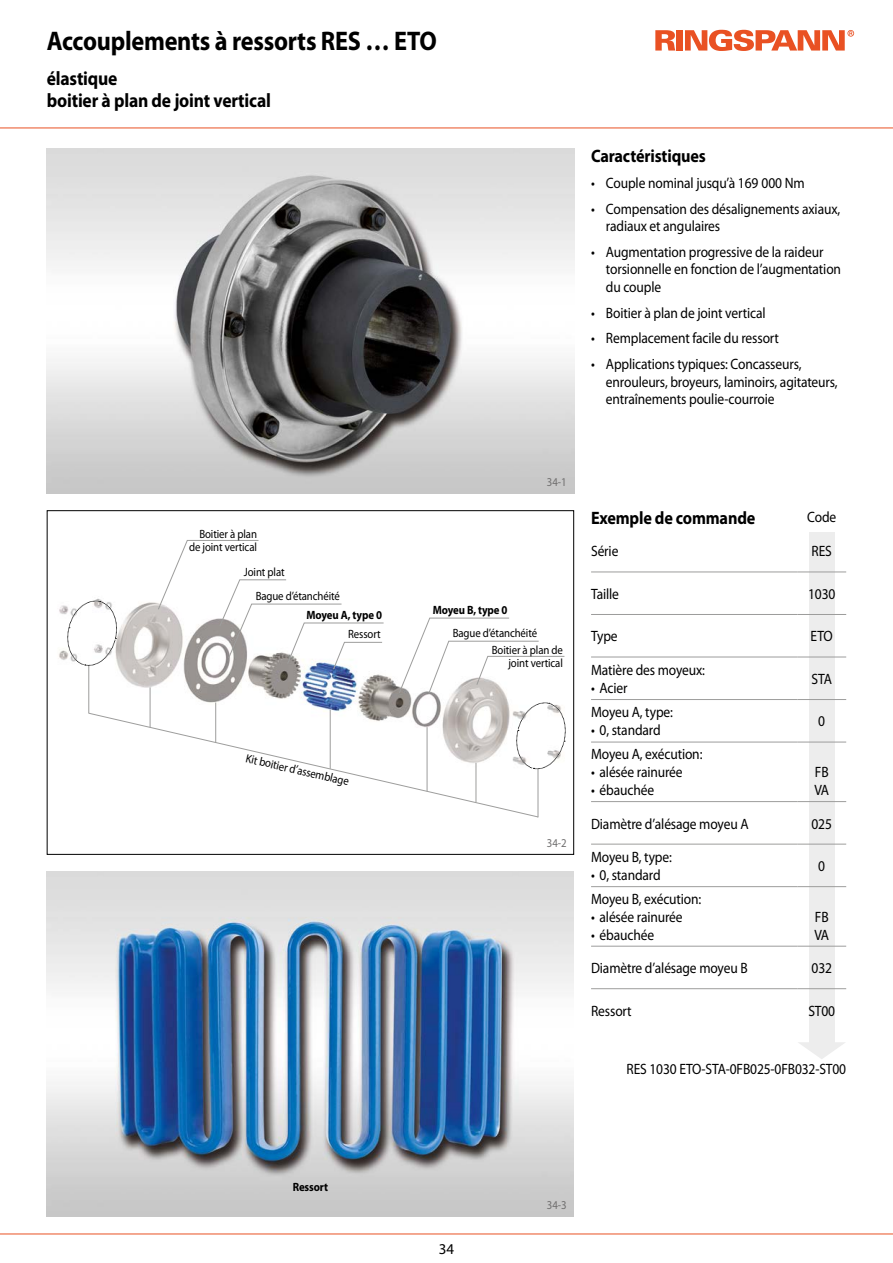
<style>
.page{position:relative;width:893px;height:1263px;background:#fff}
.page>*{position:absolute;margin:0;border:0;box-sizing:border-box;transform-origin:0 0}
.t1{font:700 27px "Myriad Pro";letter-spacing:-.01em;color:#000;scale:.9 1}
.t2{font:700 19.5px/22.2px "Myriad Pro";letter-spacing:-.01em;color:#000;scale:.9 1}
.t3{font:700 18px "Myriad Pro";letter-spacing:-.01em;color:#000;scale:.9 1}
.t4{font:15px/17.2px "Myriad Pro";letter-spacing:-.01em;color:#000;scale:.9 1}
.t5{font:15px "Myriad Pro";letter-spacing:-.01em;color:#000}
.t6{font:12px/13.5px "Myriad Pro";letter-spacing:-.01em;color:#000;text-align:right;scale:.9 1}
.t7{font:700 12px "Myriad Pro";letter-spacing:-.01em;color:#000;scale:.9 1}
.t8{font:12px "Myriad Pro";color:#706f6f;scale:.9 1}
</style>
<div class="page">
<img style="left:59px;top:602px;width:451px;height:110px">
<img style="left:47px;top:149px;width:527px;height:344px">
<svg style="left:655px;top:30px;width:20px;height:21px"></svg>
<div style="left:676px;top:30px;width:7px;height:21px;background:#e95123"></div>
<svg style="left:685px;top:30px;width:169px;height:21px"></svg>
<hr style="left:0;top:128px;width:893px;height:1px;background:#e95123">
<hr style="left:0;top:1233px;width:893px;height:1px;background:#e95123">
<img style="left:47px;top:872px;width:527px;height:344px">
<hr style="left:88px;top:665px;width:1px;height:48px;background:#9d9d9c">
<hr style="left:215px;top:702px;width:1px;height:41px;background:#9d9d9c">
<hr style="left:150px;top:687px;width:1px;height:40px;background:#9d9d9c">
<hr style="left:330px;top:710px;width:1px;height:59px;background:#9d9d9c">
<svg style="left:88px;top:712px;width:451px;height:106px"></svg>
<svg style="left:513px;top:702px;width:53px;height:69px"></svg>
<svg style="left:64px;top:598px;width:56px;height:70px"></svg>
<div style="left:809px;top:532px;width:25px;height:515px;background:#ededed"></div>
<svg style="left:798px;top:1042px;width:47px;height:17px"></svg>
<hr style="left:591px;top:572px;width:206px;height:1px;background:#9d9d9c">
<hr style="left:797px;top:572px;width:49px;height:1px;background:#9d9d9c">
<hr style="left:591px;top:614px;width:206px;height:1px;background:#9d9d9c">
<hr style="left:797px;top:614px;width:49px;height:1px;background:#9d9d9c">
<hr style="left:591px;top:657px;width:206px;height:1px;background:#9d9d9c">
<hr style="left:797px;top:657px;width:49px;height:1px;background:#9d9d9c">
<hr style="left:591px;top:699px;width:206px;height:1px;background:#9d9d9c">
<hr style="left:797px;top:699px;width:49px;height:1px;background:#9d9d9c">
<hr style="left:591px;top:742px;width:206px;height:1px;background:#9d9d9c">
<hr style="left:797px;top:742px;width:49px;height:1px;background:#9d9d9c">
<hr style="left:591px;top:801px;width:206px;height:1px;background:#9d9d9c">
<hr style="left:797px;top:801px;width:49px;height:1px;background:#9d9d9c">
<hr style="left:591px;top:844px;width:206px;height:1px;background:#9d9d9c">
<hr style="left:797px;top:844px;width:49px;height:1px;background:#9d9d9c">
<hr style="left:591px;top:886px;width:206px;height:1px;background:#9d9d9c">
<hr style="left:797px;top:886px;width:49px;height:1px;background:#9d9d9c">
<hr style="left:591px;top:946px;width:206px;height:1px;background:#9d9d9c">
<hr style="left:797px;top:946px;width:49px;height:1px;background:#9d9d9c">
<hr style="left:591px;top:988px;width:206px;height:1px;background:#9d9d9c">
<hr style="left:797px;top:988px;width:49px;height:1px;background:#9d9d9c">
<svg style="left:398px;top:617px;width:167px;height:77px"></svg>
<svg style="left:157px;top:540px;width:227px;height:130px"></svg>
<h1 class="t1" style="left:47px;top:23px;width:435px">Accouplements à ressorts RES … ETO</h1>
<h2 class="t2" style="left:47px;top:67px;width:251px">élastique<br>boitier à plan de joint vertical</h2>
<p class="t3" style="left:591px;top:145px;width:129px">Caractéristiques</p>
<p class="t4" style="left:591px;top:174px;width:239px">• Couple nominal jusqu’à 169 000 Nm</p>
<p class="t4" style="left:606px;top:200px;width:262px;text-indent:-15px">• Compensation des désalignements axiaux, radiaux et angulaires</p>
<p class="t4" style="left:606px;top:243px;width:263px;text-indent:-15px">• Augmentation progressive de la raideur torsionnelle en fonction de l’augmentation du couple</p>
<p class="t4" style="left:591px;top:304px;width:195px">• Boitier à plan de joint vertical</p>
<p class="t4" style="left:591px;top:330px;width:210px">• Remplacement facile du ressort</p>
<p class="t4" style="left:606px;top:355px;width:259px;text-indent:-15px">• Applications typiques: Concasseurs, enrouleurs, broyeurs, laminoirs, agitateurs, entraînements poulie-courroie</p>
<p class="t8" style="left:547px;top:474px;width:23px">34-1</p>
<p class="t6" style="left:189px;top:527px;width:77px">Boitier à plan de joint vertical</p>
<p class="t6" style="left:244px;top:565px;width:47px">Joint plat</p>
<p class="t6" style="left:256px;top:589px;width:95px">Bague d’étanchéité</p>
<p class="t7" style="left:306px;top:607px;width:85px">Moyeu A, type 0</p>
<p class="t7" style="left:433px;top:602px;width:85px">Moyeu B, type 0</p>
<p class="t6" style="left:348px;top:627px;width:38px">Ressort</p>
<p class="t6" style="left:453px;top:626px;width:95px">Bague d’étanchéité</p>
<p class="t6" style="left:248px;top:751px;width:119px;rotate:13deg">Kit boitier d’assemblage</p>
<p class="t6" style="left:492px;top:643px;width:81px">Boitier à plan de joint vertical</p>
<p class="t8" style="left:547px;top:836px;width:23px">34-2</p>
<p class="t3" style="left:591px;top:506px;width:184px">Exemple de commande</p>
<p class="t4" style="left:807px;top:508px;width:34px">Code</p>
<p class="t4" style="left:591px;top:542px;width:32px">Série</p>
<p class="t4" style="left:812px;top:542px;width:24px">RES</p>
<p class="t4" style="left:591px;top:585px;width:33px">Taille</p>
<p class="t4" style="left:808px;top:585px;width:32px">1030</p>
<p class="t4" style="left:591px;top:627px;width:31px">Type</p>
<p class="t4" style="left:811px;top:627px;width:26px">ETO</p>
<p class="t4" style="left:591px;top:661px;width:128px">Matière des moyeux:</p>
<p class="t4" style="left:591px;top:679px;width:42px">• Acier</p>
<p class="t4" style="left:812px;top:670px;width:24px">STA</p>
<p class="t4" style="left:591px;top:703px;width:92px">Moyeu A, type:</p>
<p class="t4" style="left:591px;top:721px;width:79px">• 0, standard</p>
<p class="t4" style="left:591px;top:745px;width:125px">Moyeu A, exécution:</p>
<p class="t4" style="left:591px;top:763px;width:103px">• alésée rainurée</p>
<p class="t4" style="left:591px;top:781px;width:72px">• ébauchée</p>
<p class="t4" style="left:818px;top:712px;width:9px">0</p>
<p class="t4" style="left:814px;top:763px;width:18px;line-height:18px">FB<br>VA</p>
<p class="t4" style="left:591px;top:815px;width:177px">Diamètre d’alésage moyeu A</p>
<p class="t4" style="left:811px;top:815px;width:24px">025</p>
<p class="t4" style="left:591px;top:848px;width:91px">Moyeu B, type:</p>
<p class="t4" style="left:591px;top:866px;width:79px">• 0, standard</p>
<p class="t4" style="left:818px;top:857px;width:9px">0</p>
<p class="t4" style="left:591px;top:890px;width:124px">Moyeu B, exécution:</p>
<p class="t4" style="left:591px;top:908px;width:103px">• alésée rainurée</p>
<p class="t4" style="left:591px;top:926px;width:72px">• ébauchée</p>
<p class="t4" style="left:814px;top:908px;width:18px;line-height:18px">FB<br>VA</p>
<p class="t4" style="left:591px;top:959px;width:175px">Diamètre d’alésage moyeu B</p>
<p class="t4" style="left:811px;top:959px;width:24px">032</p>
<p class="t4" style="left:591px;top:1002px;width:47px">Ressort</p>
<p class="t4" style="left:808px;top:1002px;width:31px">ST00</p>
<p class="t4" style="left:627px;top:1060px;width:246px">RES 1030 ETO-STA-0FB025-0FB032-ST00</p>
<p class="t7" style="left:293px;top:1179px;width:41px">Ressort</p>
<p class="t5" style="left:439px;top:1240px;width:17px">34</p>
<p class="t8" style="left:547px;top:1197px;width:23px">34-3</p>
</div>
